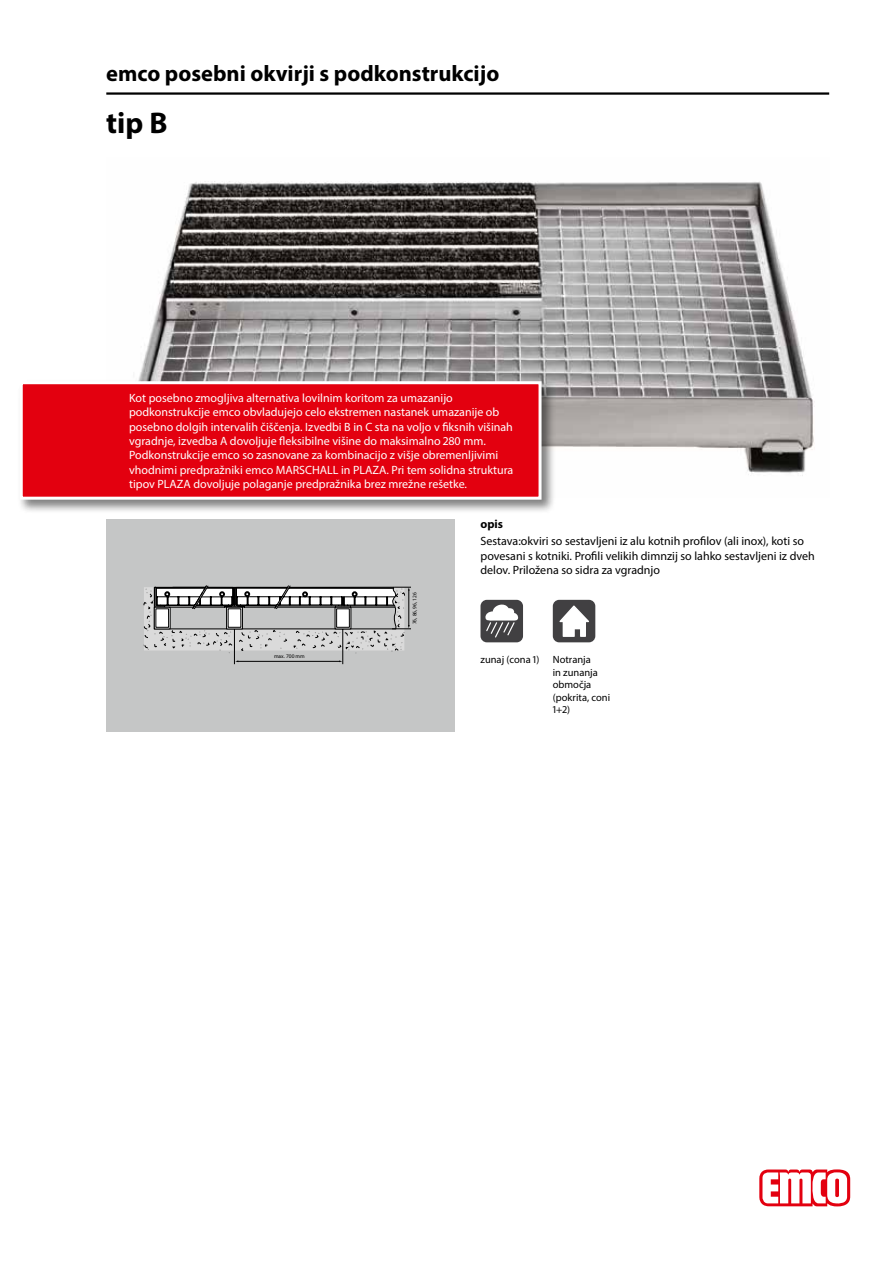
<style>
.page{position:relative;width:893px;height:1263px;background:#fff}
.page>*{position:absolute;margin:0;border:0;box-sizing:border-box;transform-origin:0 0}
.t1{font:700 30px "Myriad Pro";color:#000}
.t2{font:700 22.5px "Myriad Pro";color:#000}
.t3{font:12px/14.4px "Myriad Pro";color:#fff}
.t4{font:12px/14.4px "Myriad Pro";color:#000}
.t5{font:700 12px "Myriad Pro";color:#000}
.t6{font:10.5px/12.6px "Myriad Pro";color:#000}
.t7{font:5.4px "Myriad Pro";color:#000}
</style>
<div class="page">
<img style="left:139px;top:181px;width:676px;height:295px">
<hr style="left:106px;top:92px;width:723px;height:3px;background:#000">
<svg style="left:759px;top:1169px;width:91px;height:37px"></svg>
<div style="left:18px;top:379px;width:538px;height:135px;background:#000;opacity:.5"></div>
<div style="left:21px;top:383px;width:519px;height:115px;background:#e3000f"></div>
<div style="left:20px;top:381px;width:522px;height:119px;border:3px solid #fff"></div>
<div style="left:106px;top:519px;width:349px;height:212px;background:#c5c6c6"></div>
<svg style="left:144px;top:585px;width:267px;height:79px"></svg>
<div style="left:335px;top:607px;width:16px;height:22px;border:1px solid #000"></div>
<div style="left:337px;top:609px;width:12px;height:18px;background:#fff"></div>
<div style="left:336px;top:609px;width:14px;height:18px;border:1px solid #000"></div>
<div style="left:226px;top:607px;width:17px;height:22px;border:1px solid #000"></div>
<div style="left:228px;top:609px;width:13px;height:18px;background:#fff"></div>
<div style="left:154px;top:607px;width:16px;height:22px;border:1px solid #000"></div>
<div style="left:156px;top:609px;width:13px;height:18px;background:#fff"></div>
<div style="left:156px;top:609px;width:13px;height:18px;border:1px solid #000"></div>
<div style="left:480px;top:600px;width:43px;height:42px;background:#414042;border-radius:6px"></div>
<svg style="left:485px;top:604px;width:34px;height:33px"></svg>
<div style="left:553px;top:600px;width:42px;height:42px;background:#414042;border-radius:6px"></div>
<svg style="left:559px;top:605px;width:30px;height:32px"></svg>
<h2 class="t2" style="left:106px;top:59px;width:394px">emco posebni okvirji s podkonstrukcijo</h2>
<h1 class="t1" style="left:106px;top:103px;width:63px">tip B</h1>
<p class="t3" style="left:129px;top:390px;width:386px">Kot posebno zmogljiva alternativa lovilnim koritom za umazanijo podkonstrukcije emco obvladujejo celo ekstremen nastanek umazanije ob posebno dolgih intervalih čiščenja. Izvedbi B in C sta na voljo v fiksnih višinah vgradnje, izvedba A dovoljuje fleksibilne višine do maksimalno 280 mm.<br>Podkonstrukcije emco so zasnovane za kombinacijo z višje obremenljivimi vhodnimi predpražniki emco MARSCHALL in PLAZA. Pri tem solidna struktura tipov PLAZA dovoljuje polaganje predpražnika brez mrežne rešetke.</p>
<p class="t7" style="left:274px;top:653px;width:32px">max. 700 mm</p>
<p class="t7" style="left:411px;top:624px;width:34px;rotate:-90deg">76, 86, 96, 126</p>
<p class="t5" style="left:480px;top:516px;width:24px">opis</p>
<p class="t4" style="left:480px;top:534px;width:336px">Sestava:okviri so sestavljeni iz alu kotnih profilov (ali inox), koti so povesani s kotniki. Profili velikih dimnzij so lahko sestavljeni iz dveh delov. Priložena so sidra za vgradnjo</p>
<p class="t6" style="left:480px;top:653px;width:60px">zunaj (cona 1)</p>
<p class="t6" style="left:553px;top:653px;width:59px">Notranja<br>in zunanja območja (pokrita, coni<br>1+2)</p>
</div>
